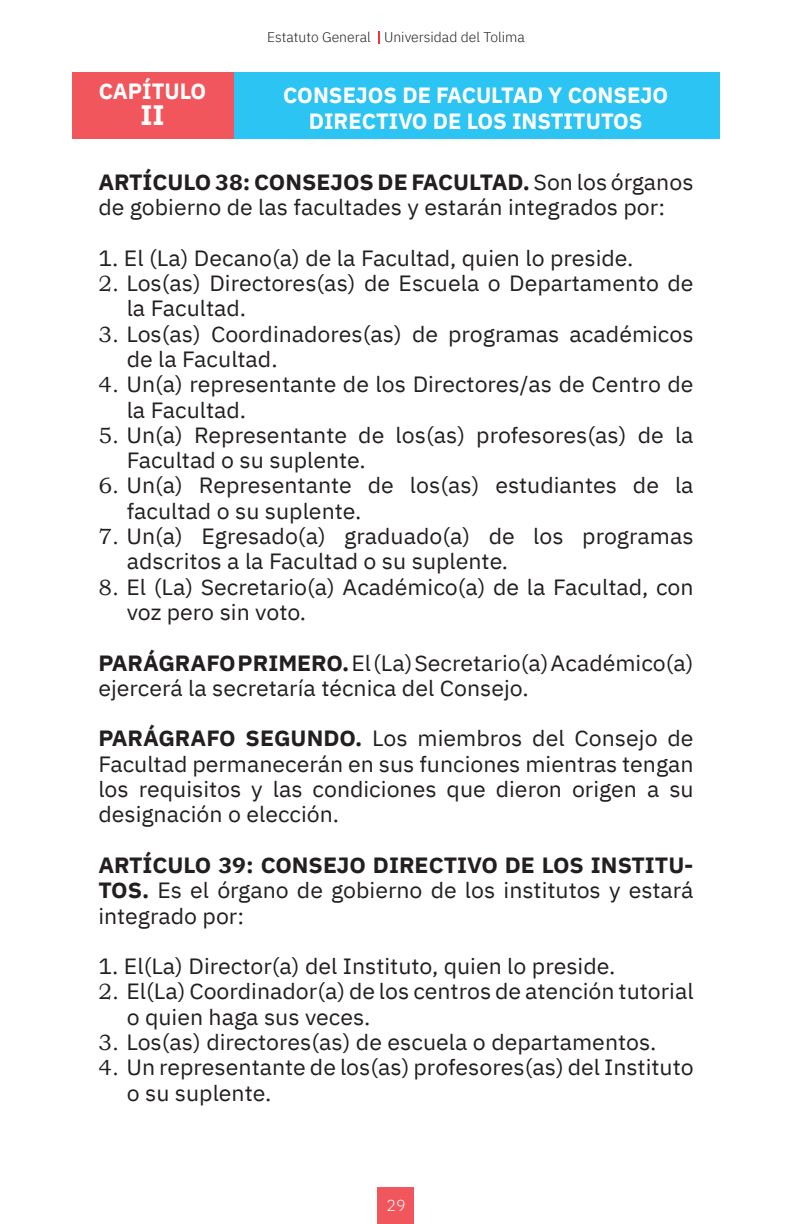
<style>
.page{position:relative;width:792px;height:1224px;background:#fff}
.page>*{position:absolute;margin:0;border:0;box-sizing:border-box;transform-origin:0 0}
.t1{font:700 28px "IBM Plex Sans";color:#fff}
.No_Spacing{font:22px/25.2px "IBM Plex Sans";color:#231f20;scale:1.05 1}
.t2{font:700 22px/25.4px "IBM Plex Sans";color:#fff;text-align:center}
.t3{font:300 16px "IBM Plex Sans";color:#fff}
.t4{font:300 14px "IBM Plex Sans";color:#231f20}
.s1{font-weight:700}
.s2{font-family:"Bookman Old Style"}
</style>
<div class="page">
<div style="left:378px;top:1187px;width:36px;height:37px;background:#f1565c"></div>
<svg style="left:378px;top:31px;width:2px;height:13px"></svg>
<div style="left:233px;top:72px;width:487px;height:66px;background:#2bc4f3"></div>
<div style="left:72px;top:72px;width:161px;height:66px;background:#f1565c"></div>
<p class="t2" style="left:99px;top:76px;width:109px">CAPÍTULO</p>
<p class="t1" style="left:140px;top:92px;width:26px">II</p>
<p class="t4" style="left:267px;top:27px;width:259px">Estatuto General Universidad del Tolima</p>
<p class="t2" style="left:283px;top:81px;width:386px">CONSEJOS DE FACULTAD Y CONSEJO<br>DIRECTIVO DE LOS INSTITUTOS</p>
<p class="No_Spacing" style="left:98px;top:168px;width:568px"><span class="s1">ARTÍCULO 38: CONSEJOS DE FACULTAD.</span> Son los órganos de gobierno de las facultades y estarán integrados por:</p>
<p class="No_Spacing" style="left:98px;top:244px;width:511px">1. El (La) Decano(a) de la Facultad, quien lo preside.</p>
<p class="No_Spacing" style="left:127px;top:269px;width:541px;text-indent:-28px"><span class="s2">2.</span> Los(as) Directores(as) de Escuela o Departamento de la Facultad.</p>
<p class="No_Spacing" style="left:127px;top:319px;width:541px;text-indent:-28px"><span class="s2">3.</span> Los(as) Coordinadores(as) de programas académicos de la Facultad.</p>
<p class="No_Spacing" style="left:127px;top:370px;width:541px;text-indent:-28px"><span class="s2">4.</span> Un(a) representante de los Directores/as de Centro de la Facultad.</p>
<p class="No_Spacing" style="left:127px;top:421px;width:541px;text-indent:-28px"><span class="s2">5.</span> Un(a) Representante de los(as) profesores(as) de la<br>Facultad o su suplente.</p>
<p class="No_Spacing" style="left:127px;top:471px;width:541px;text-indent:-28px"><span class="s2">6.</span> Un(a) Representante de los(as) estudiantes de la facultad o su suplente.</p>
<p class="No_Spacing" style="left:127px;top:522px;width:541px;text-indent:-28px"><span class="s2">7.</span> Un(a) Egresado(a) graduado(a) de los programas adscritos a la Facultad o su suplente.</p>
<p class="No_Spacing" style="left:127px;top:572px;width:541px;text-indent:-28px"><span class="s2">8.</span> El (La) Secretario(a) Académico(a) de la Facultad, con voz pero sin voto.</p>
<p class="No_Spacing" style="left:98px;top:648px;width:568px"><span class="s1">PARÁGRAFO PRIMERO.</span> El (La) Secretario(a) Académico(a) ejercerá la secretaría técnica del Consejo.</p>
<p class="No_Spacing" style="left:98px;top:724px;width:569px;text-align:justify"><span class="s1">PARÁGRAFO SEGUNDO.</span> Los miembros del Consejo de Facultad permanecerán en sus funciones mientras tengan los requisitos y las condiciones que dieron origen a su designación o elección.</p>
<p class="No_Spacing" style="left:98px;top:851px;width:568px;text-align:justify"><span class="s1">ARTÍCULO 39: CONSEJO DIRECTIVO DE LOS INSTITU-TOS.</span> Es el órgano de gobierno de los institutos y estará integrado por:</p>
<p class="No_Spacing" style="left:98px;top:952px;width:494px">1. El(La) Director(a) del Instituto, quien lo preside.</p>
<p class="No_Spacing" style="left:127px;top:977px;width:541px;text-indent:-28px"><span class="s2">2.</span> El(La) Coordinador(a) de los centros de atención tutorial o quien haga sus veces.</p>
<p class="No_Spacing" style="left:98px;top:1028px;width:533px"><span class="s2">3.</span> Los(as) directores(as) de escuela o departamentos.</p>
<p class="No_Spacing" style="left:127px;top:1053px;width:541px;text-indent:-28px"><span class="s2">4.</span> Un representante de los(as) profesores(as) del Instituto o su suplente.</p>
<p class="t3" style="left:386px;top:1193px;width:21px">29</p>
</div>
